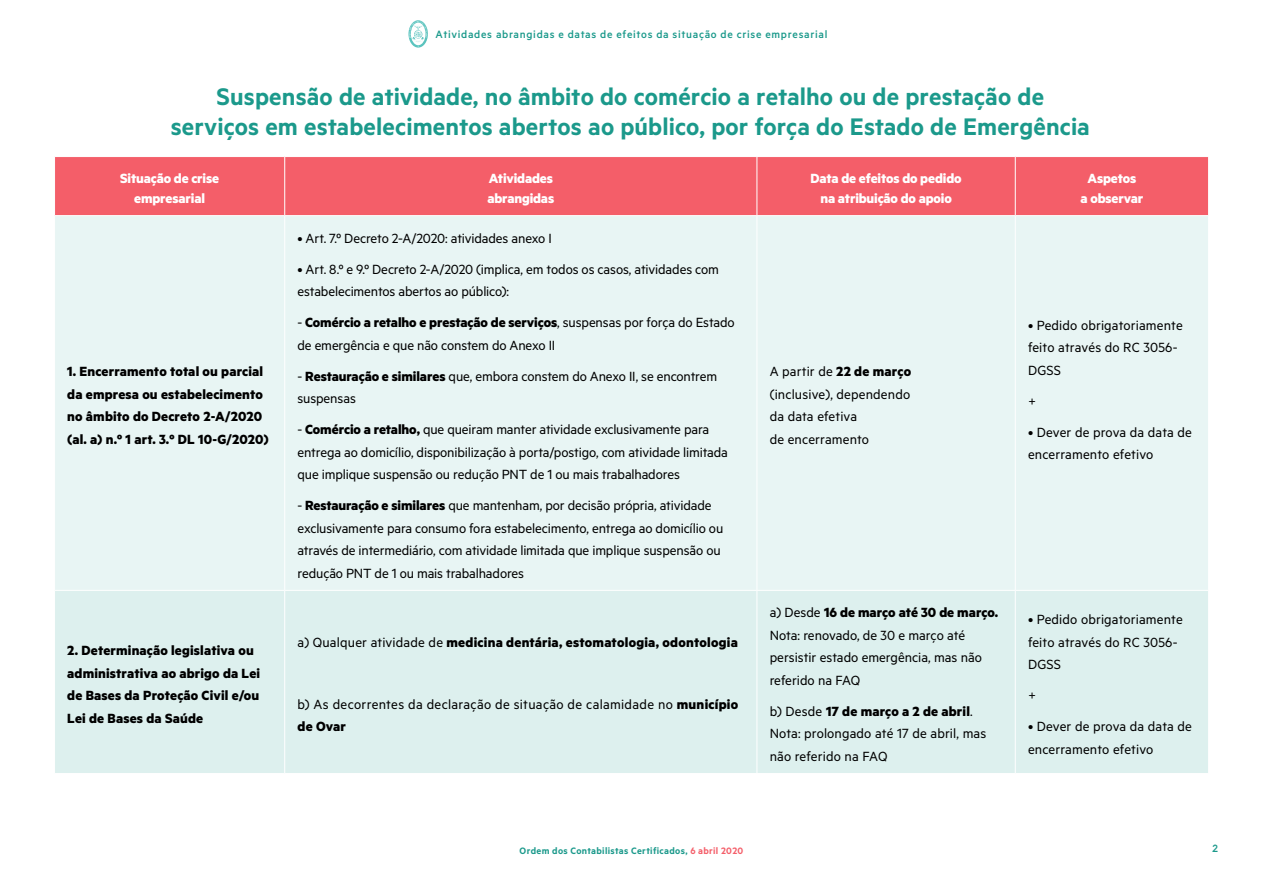
<style>
.page{position:relative;width:1263px;height:893px;background:#fff}
.page>*{position:absolute;margin:0;border:0;box-sizing:border-box;transform-origin:0 0}
.t1{font:600 27px/30px "Metric";letter-spacing:.005em;color:#1b998b;text-align:center}
.t2{font:15px/22.5px "Metric";letter-spacing:-.005em;color:#000}
.t3{font:700 15px/22.5px "Metric";letter-spacing:.01em;color:#000}
.t4{font:700 15px/19.5px "Metric";letter-spacing:-.01em;color:#fff;text-align:center}
.t5{font:15px/22.5px "Metric";letter-spacing:.02em;color:#000}
.t6{font:500 12px "Metric";letter-spacing:.06em;color:#1b998b}
.t7{font:600 10.5px "Metric";letter-spacing:.035em;color:#1b998b}
.t8{font:600 10.5px "Hurme Geometric Sans 4";color:#1b998b}
.s1{font-weight:700}
.s2{font-weight:400}
.s3{color:#f45e69}
</style>
<div class="page">
<svg style="left:408px;top:20px;width:20px;height:28px"></svg>
<div style="left:55px;top:157px;width:1153px;height:58px;background:#f45e69"></div>
<div style="left:55px;top:216px;width:1153px;height:374px;background:#e8f5f4"></div>
<div style="left:55px;top:591px;width:1153px;height:182px;background:#ddf0ee"></div>
<hr style="left:284px;top:157px;width:1px;height:58px;background:#fff">
<hr style="left:756px;top:157px;width:1px;height:58px;background:#fff">
<hr style="left:1015px;top:157px;width:1px;height:58px;background:#fff">
<hr style="left:284px;top:216px;width:1px;height:374px;background:#fff">
<hr style="left:756px;top:216px;width:1px;height:374px;background:#fff">
<hr style="left:1015px;top:216px;width:1px;height:374px;background:#fff">
<hr style="left:284px;top:591px;width:1px;height:182px;background:#fff">
<hr style="left:756px;top:591px;width:1px;height:182px;background:#fff">
<hr style="left:1015px;top:591px;width:1px;height:182px;background:#fff">
<p class="t6" style="left:436px;top:27px;width:393px">Atividades abrangidas e datas de efeitos da situação de crise empresarial</p>
<h1 class="t1" style="left:171px;top:81px;width:921px">Suspensão de atividade, no âmbito do comércio a retalho ou de prestação de serviços em estabelecimentos abertos ao público, por força do Estado de Emergência</h1>
<p class="t4" style="left:120px;top:168px;width:100px">Situação de crise empresarial</p>
<p class="t4" style="left:487px;top:168px;width:68px;text-align:left">Atividades abrangidas</p>
<p class="t4" style="left:811px;top:168px;width:152px">Data de efeitos do pedido na atribuição do apoio</p>
<p class="t4" style="left:1080px;top:168px;width:64px">Aspetos<br>a observar</p>
<p class="t3" style="left:67px;top:360px;width:203px">1. Encerramento total ou parcial da empresa ou estabelecimento no âmbito do Decreto 2-A/2020 (al. a) n.º 1 art. 3.º DL 10-G/2020)</p>
<p class="t3" style="left:67px;top:639px;width:194px">2. Determinação legislativa ou administrativa ao abrigo da Lei de Bases da Proteção Civil e/ou<br>Lei de Bases da Saúde</p>
<p class="t2" style="left:297px;top:226px;width:256px">• Art. 7.º Decreto 2-A/2020: atividades anexo I</p>
<p class="t2" style="left:297px;top:257px;width:423px">• Art. 8.º e 9.º Decreto 2-A/2020 (implica, em todos os casos, atividades com estabelecimentos abertos ao público):</p>
<p class="t2" style="left:297px;top:311px;width:439px">- <span class="s1">Comércio a retalho e prestação de serviços</span>, suspensas por força do Estado de emergência e que não constem do Anexo II</p>
<p class="t2" style="left:297px;top:364px;width:421px">- <span class="s1">Restauração e similares</span> que, embora constem do Anexo II, se encontrem suspensas</p>
<p class="t2" style="left:297px;top:418px;width:432px">- <span class="s1">Comércio a retalho,</span> que queiram manter atividade exclusivamente para entrega ao domicílio, disponibilização à porta/postigo, com atividade limitada que implique suspensão ou redução PNT de 1 ou mais trabalhadores</p>
<p class="t2" style="left:297px;top:494px;width:427px">- <span class="s1">Restauração e similares</span> que mantenham, por decisão própria, atividade exclusivamente para consumo fora estabelecimento, entrega ao domicílio ou através de intermediário, com atividade limitada que implique suspensão ou redução PNT de 1 ou mais trabalhadores</p>
<p class="t3" style="left:297px;top:630px;width:442px"><span class="s2">a) Qualquer atividade de</span> medicina dentária, estomatologia, odontologia</p>
<p class="t5" style="left:297px;top:692px;width:442px">b) As decorrentes da declaração de situação de calamidade no <span class="s1">município de Ovar</span></p>
<p class="t2" style="left:770px;top:360px;width:143px">A partir de <span class="s1">22 de março </span>(inclusive), dependendo da data efetiva<br>de encerramento</p>
<p class="t2" style="left:1028px;top:313px;width:156px">• Pedido obrigatoriamente feito através do RC 3056-<br>DGSS</p>
<p class="t2" style="left:1028px;top:389px;width:10px">+</p>
<p class="t2" style="left:1028px;top:420px;width:165px">• Dever de prova da data de encerramento efetivo</p>
<p class="t2" style="left:770px;top:601px;width:230px">a) Desde <span class="s1">16 de março até 30 de março.<br></span>Nota: renovado, de 30 e março até persistir estado emergência, mas não referido na FAQ</p>
<p class="t2" style="left:770px;top:699px;width:218px">b) Desde <span class="s1">17 de março a 2 de abril</span>.<br>Nota: prolongado até 17 de abril, mas não referido na FAQ</p>
<p class="t2" style="left:1028px;top:608px;width:156px">• Pedido obrigatoriamente feito através do RC 3056-<br>DGSS</p>
<p class="t2" style="left:1028px;top:684px;width:10px">+</p>
<p class="t2" style="left:1028px;top:715px;width:165px">• Dever de prova da data de encerramento efetivo</p>
<p class="t7" style="left:520px;top:844px;width:225px">Ordem dos Contabilistas Certificados, <span class="s3">6 abril 2020</span></p>
<p class="t8" style="left:1212px;top:841px;width:7px">2</p>
</div>
